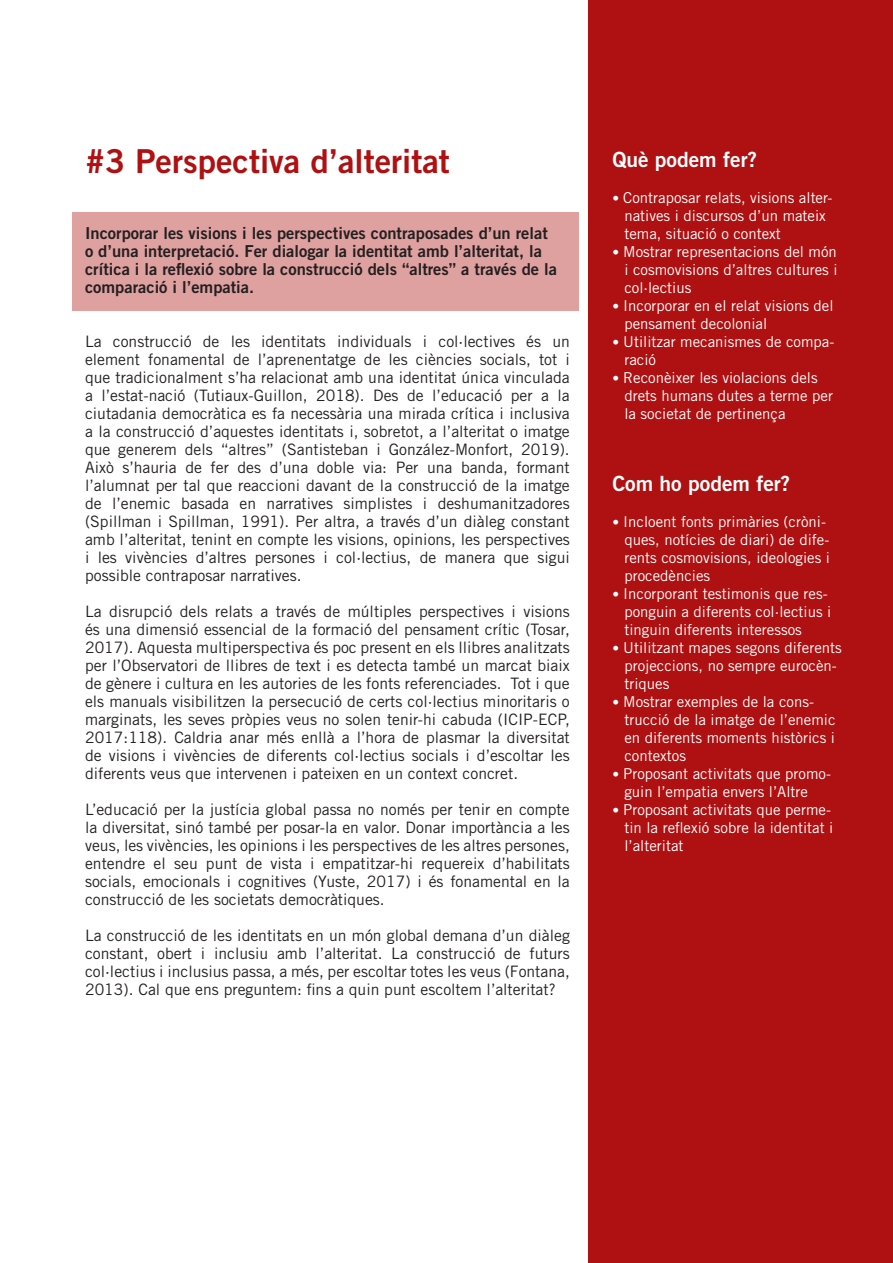
<style>
.page{position:relative;width:893px;height:1263px;background:#fff}
.page>*{position:absolute;margin:0;border:0;box-sizing:border-box;transform-origin:0 0}
.heading_2{font:33px "Trade Gothic LT Std Bd 2";color:#af1011}
.t1{font:21px "Trade Gothic LT Std Bd 2";color:#fff}
.t2{font:16.5px/18px "Trade Gothic LT Std Bd 2";color:#231f20}
.paragraph{font:15.75px/18px "Trade Gothic LT Std";color:#231f20;text-align:justify}
.List_Paragraph{font:15px/18px "Trade Gothic LT Std";color:#fff}
.s1{font-size:13.5px}
</style>
<div class="page">
<div style="left:72px;top:213px;width:507px;height:98px;background:#dfa0a0"></div>
<div style="left:589px;top:0;width:304px;height:1263px;background:#af1011"></div>
<p class="heading_2" style="left:85px;top:140px;width:366px">#3 Perspectiva d’alteritat</p>
<p class="t2" style="left:85px;top:224px;width:473px">Incorporar les visions i les perspectives contraposades d’un relat o d’una interpretació. Fer dialogar la identitat amb l’alteritat, la crítica i la reflexió sobre la construcció dels “altres” a través de la comparació i l’empatia.</p>
<p class="paragraph" style="left:85px;top:332px;width:486px">La construcció de les identitats individuals i col·lectives és un element fonamental de l’aprenentatge de les ciències socials, tot i que tradicionalment s’ha relacionat amb una identitat única vinculada a l’estat-nació (Tutiaux-Guillon, 2018). Des de l’educació per a la ciutadania democràtica es fa necessària una mirada crítica i inclusiva a la construcció d’aquestes identitats i, sobretot, a l’alteritat o imatge que generem dels “altres” (Santisteban i González-Monfort, 2019).<br>Això s’hauria de fer des d’una doble via: Per una banda, formant l’alumnat per tal que reaccioni davant de la construcció de la imatge de l’enemic basada en narratives simplistes i deshumanitzadores (Spillman i Spillman, 1991). Per altra, a través d’un diàleg constant amb l’alteritat, tenint en compte les visions, opinions, les perspectives i les vivències d’altres persones i col·lectius, de manera que sigui possible contraposar narratives.</p>
<p class="paragraph" style="left:85px;top:602px;width:486px">La disrupció dels relats a través de múltiples perspectives i visions és una dimensió essencial de la formació del pensament crític (Tosar, 2017). Aquesta multiperspectiva és poc present en els llibres analitzats per l’Observatori de llibres de text i es detecta també un marcat biaix de gènere i cultura en les autories de les fonts referenciades. Tot i que els manuals visibilitzen la persecució de certs col·lectius minoritaris o marginats, les seves pròpies veus no solen tenir-hi cabuda (ICIP-ECP, 2017:118). Caldria anar més enllà a l’hora de plasmar la diversitat de visions i vivències de diferents col·lectius socials i d’escoltar les diferents veus que intervenen i pateixen en un context concret.</p>
<p class="paragraph" style="left:85px;top:800px;width:486px">L’educació per la justícia global passa no només per tenir en compte la diversitat, sinó també per posar-la en valor. Donar importància a les veus, les vivències, les opinions i les perspectives de les altres persones, entendre el seu punt de vista i empatitzar-hi requereix d’habilitats socials, emocionals i cognitives (Yuste, 2017) i és fonamental en la construcció de les societats democràtiques.</p>
<p class="paragraph" style="left:85px;top:926px;width:486px">La construcció de les identitats en un món global demana d’un diàleg constant, obert i inclusiu amb l’alteritat. La construcció de futurs col·lectius i inclusius passa, a més, per escoltar totes les veus (Fontana, 2013). Cal que ens preguntem: fins a quin punt escoltem l’alteritat?</p>
<p class="t1" style="left:612px;top:146px;width:146px">Què podem fer?</p>
<p class="List_Paragraph" style="left:624px;top:188px;width:210px;text-indent:-12px"><span class="s1">•</span> Contraposar relats, visions alter&shy;natives i discursos d’un mateix tema, situació o context</p>
<p class="List_Paragraph" style="left:624px;top:242px;width:215px;text-align:justify;text-indent:-12px"><span class="s1">•</span> Mostrar representacions del món i cosmovisions d’altres cultures i col·lectius</p>
<p class="List_Paragraph" style="left:624px;top:296px;width:211px;text-indent:-12px"><span class="s1">•</span> Incorporar en el relat visions del pensament decolonial</p>
<p class="List_Paragraph" style="left:624px;top:332px;width:212px;text-indent:-12px"><span class="s1">•</span> Utilitzar mecanismes de compa&shy;ració</p>
<p class="List_Paragraph" style="left:624px;top:368px;width:210px;text-indent:-12px"><span class="s1">•</span> Reconèixer les violacions dels drets humans dutes a terme per la societat de pertinença</p>
<p class="t1" style="left:612px;top:470px;width:179px">Com ho podem fer?</p>
<p class="List_Paragraph" style="left:624px;top:512px;width:207px;text-indent:-12px"><span class="s1">•</span> Incloent fonts primàries (cròni&shy;ques, notícies de diari) de dife&shy;rents cosmovisions, ideologies i procedències</p>
<p class="List_Paragraph" style="left:624px;top:584px;width:209px;text-indent:-12px"><span class="s1">•</span> Incorporant testimonis que res&shy;ponguin a diferents col·lectius i tinguin diferents interessos</p>
<p class="List_Paragraph" style="left:624px;top:638px;width:219px;text-indent:-12px"><span class="s1">•</span> Utilitzant mapes segons diferents projeccions, no sempre eurocèn&shy;triques</p>
<p class="List_Paragraph" style="left:624px;top:692px;width:213px;text-indent:-12px"><span class="s1">•</span> Mostrar exemples de la cons&shy;trucció de la imatge de l’enemic en diferents moments històrics i contextos</p>
<p class="List_Paragraph" style="left:624px;top:764px;width:208px;text-indent:-12px"><span class="s1">•</span> Proposant activitats que promo&shy;guin l’empatia envers l’Altre</p>
<p class="List_Paragraph" style="left:624px;top:800px;width:211px;text-indent:-12px"><span class="s1">•</span> Proposant activitats que perme&shy;tin la reflexió sobre la identitat i l’alteritat</p>
</div>
